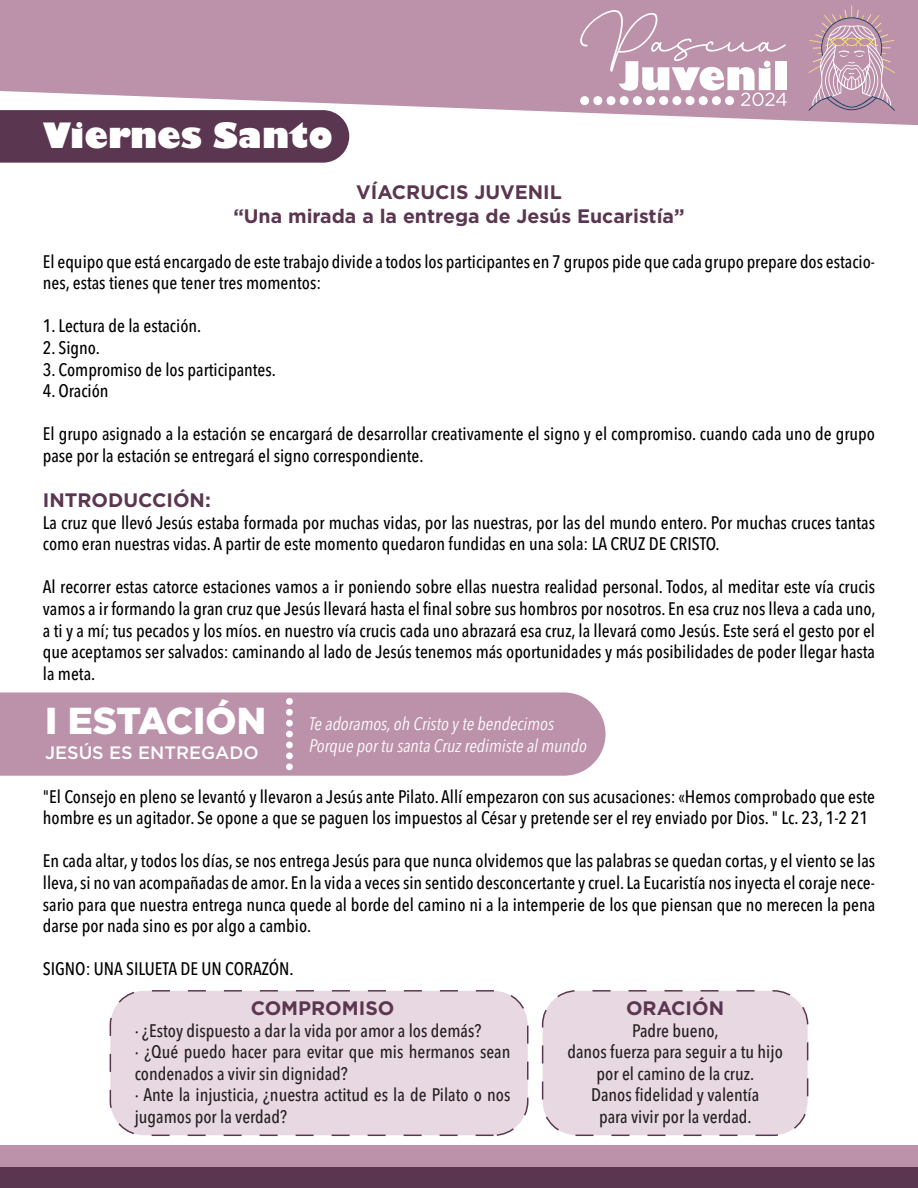
<style>
.page{position:relative;width:918px;height:1188px;background:#fff}
.page>*{position:absolute;margin:0;border:0;box-sizing:border-box;transform-origin:0 0}
.t1{font:800 34.05px "Gill Sans";color:#fff}
.t2{font:700 19.5px/23.4px "Gotham";color:#5b3650;text-align:center}
.t3{font:500 18px/21.6px "Avenir Next Condensed";color:#000001}
.t4{font:500 18px/21.6px "Avenir Next Condensed";color:#231f20}
.t5{font:italic 18px/21.6px "Avenir Next Condensed";color:#fff}
.t6{font:500 18px "Gotham";color:#fff}
.s1{font-family:"Gotham";font-weight:900;font-style:normal;font-size:37.5px}
</style>
<div class="page">
<div style="left:0;top:125px;width:349px;height:38px;background:#5b3650"></div>
<div style="left:0;top:1167px;width:918px;height:21px;background:#5b3650"></div>
<div style="left:0;top:1145px;width:918px;height:22px;background:#bc91aa"></div>
<svg style="left:0;top:0;width:918px;height:125px;background:#be99af"></svg>
<svg style="left:808px;top:5px;width:87px;height:106px;background:#c09daf"></svg>
<svg style="left:580px;top:9px;width:207px;height:97px"></svg>
<div style="left:0;top:692px;width:606px;height:84px;background:#bc91aa"></div>
<svg style="left:286px;top:698px;width:7px;height:72px"></svg>
<div style="left:110px;top:991px;width:418px;height:144px;background:#e7d8e1;border-radius:34px"></div>
<div style="left:110px;top:990px;width:419px;height:146px;border:2px dashed #5b3650;border-radius:34px"></div>
<div style="left:543px;top:991px;width:265px;height:144px;background:#e7d8e1;border-radius:34px"></div>
<div style="left:542px;top:990px;width:266px;height:146px;border:2px dashed #5b3650;border-radius:34px"></div>
<h1 class="t1" style="left:43px;top:114px;width:291px">Viernes Santo</h1>
<p class="t2" style="left:233px;top:180px;width:453px">VÍACRUCIS JUVENIL<br>“Una mirada a la entrega de Jesús Eucaristía”</p>
<p class="t3" style="left:43px;top:250px;width:834px">El equipo que está encargado de este trabajo divide a todos los participantes en 7 grupos pide que cada grupo prepare dos estacio&shy;nes, estas tienes que tener tres momentos:</p>
<p class="t3" style="left:43px;top:315px;width:160px">1. Lectura de la estación.</p>
<p class="t3" style="left:43px;top:337px;width:59px">2. Signo.</p>
<p class="t3" style="left:43px;top:358px;width:235px">3. Compromiso de los participantes.</p>
<p class="t3" style="left:43px;top:380px;width:67px">4. Oración</p>
<p class="t3" style="left:43px;top:423px;width:834px">El grupo asignado a la estación se encargará de desarrollar creativamente el signo y el compromiso. cuando cada uno de grupo pase por la estación se entregará el signo correspondiente.</p>
<p class="t2" style="left:43px;top:488px;width:169px">INTRODUCCIÓN:</p>
<p class="t3" style="left:43px;top:511px;width:834px">La cruz que llevó Jesús estaba formada por muchas vidas, por las nuestras, por las del mundo entero. Por muchas cruces tantas como eran nuestras vidas. A partir de este momento quedaron fundidas en una sola: LA CRUZ DE CRISTO.</p>
<p class="t3" style="left:43px;top:576px;width:834px;text-align:justify">Al recorrer estas catorce estaciones vamos a ir poniendo sobre ellas nuestra realidad personal. Todos, al meditar este vía crucis vamos a ir formando la gran cruz que Jesús llevará hasta el final sobre sus hombros por nosotros. En esa cruz nos lleva a cada uno, a ti y a mí; tus pecados y los míos. en nuestro vía crucis cada uno abrazará esa cruz, la llevará como Jesús. Este será el gesto por el que aceptamos ser salvados: caminando al lado de Jesús tenemos más oportunidades y más posibilidades de poder llegar hasta la meta.</p>
<p class="t5" style="left:309px;top:713px;width:279px;text-indent:-264px"><span class="s1">I ESTACIÓN</span> Te adoramos, oh Cristo y te bendecimos<br>Porque por tu santa Cruz redimiste al mundo</p>
<p class="t6" style="left:45px;top:741px;width:215px">JESÚS ES ENTREGADO</p>
<p class="t3" style="left:43px;top:785px;width:834px">"El Consejo en pleno se levantó y llevaron a Jesús ante Pilato. Allí empezaron con sus acusaciones: «Hemos comprobado que este hombre es un agitador. Se opone a que se paguen los impuestos al César y pretende ser el rey enviado por Dios. " Lc. 23, 1-2 21</p>
<p class="t3" style="left:43px;top:850px;width:834px;text-align:justify">En cada altar, y todos los días, se nos entrega Jesús para que nunca olvidemos que las palabras se quedan cortas, y el viento se las lleva, si no van acompañadas de amor. En la vida a veces sin sentido desconcertante y cruel. La Eucaristía nos inyecta el coraje nece&shy;sario para que nuestra entrega nunca quede al borde del camino ni a la intemperie de los que piensan que no merecen la pena darse por nada sino es por algo a cambio.</p>
<p class="t3" style="left:43px;top:958px;width:252px">SIGNO: UNA SILUETA DE UN CORAZÓN.</p>
<p class="t2" style="left:251px;top:996px;width:145px">COMPROMISO</p>
<p class="t4" style="left:135px;top:1020px;width:377px">∙ ¿Estoy dispuesto a dar la vida por amor a los demás?<br>∙ ¿Qué puedo hacer para evitar que mis hermanos sean condenados a vivir sin dignidad?<br>∙ Ante la injusticia, ¿nuestra actitud es la de Pilato o nos jugamos por la verdad?</p>
<p class="t2" style="left:626px;top:996px;width:100px">ORACIÓN</p>
<p class="t4" style="left:567px;top:1020px;width:217px;text-align:center">Padre bueno,<br>danos fuerza para seguir a tu hijo por el camino de la cruz.<br>Danos fidelidad y valentía<br>para vivir por la verdad.</p>
</div>
